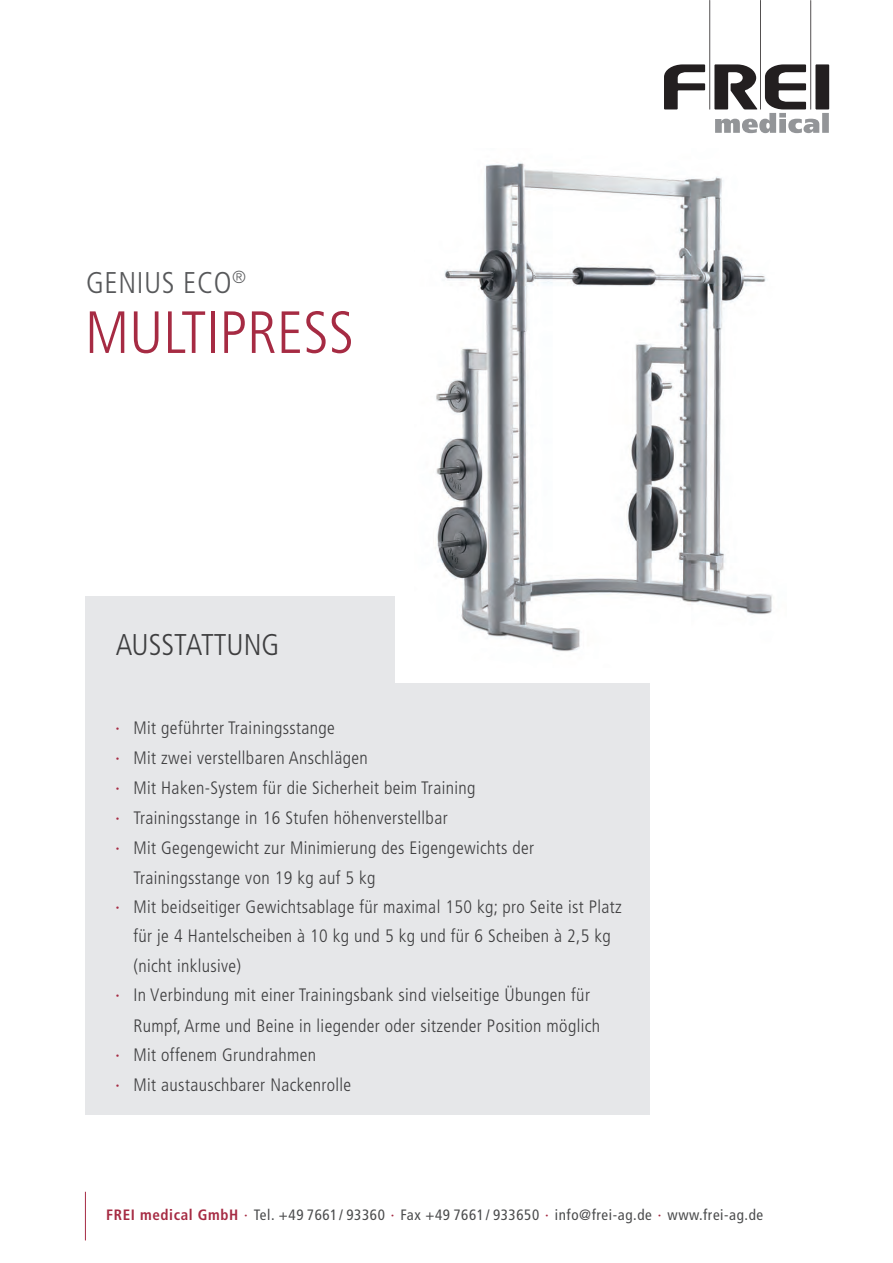
<style>
.page{position:relative;width:893px;height:1263px;background:#fff}
.page>*{position:absolute;margin:0;border:0;box-sizing:border-box;transform-origin:0 0}
.t1{font:300 condensed 59.55px "Frutiger";color:#a62b43}
.t2{font:300 condensed 30px "Frutiger";color:#3e3e3f}
.t3{font:300 condensed 30px "Frutiger";letter-spacing:.02em;color:#57585a}
.t4{font:300 condensed 18px/30px "Frutiger";letter-spacing:.02em;color:#3e3e3f}
.t5{font:300 condensed 18px/29.5px "Frutiger LT Pro";letter-spacing:.02em;color:#3e3e3f}
.t6{font:condensed 15px "Frutiger";letter-spacing:.04em;color:#4b4c4d}
.s1{font-weight:400;color:#a62b43}
.s2{font-family:"Frutiger";font-weight:400;color:#a62b43}
.s3{font-weight:700;color:#a62b43}
.s4{color:#a62b43}
</style>
<div class="page">
<div style="left:85px;top:596px;width:564px;height:518px;background:#e6e7e9"></div>
<div style="left:395px;top:429px;width:390px;height:253px;background:#fff"></div>
<svg style="left:664px;top:64px;width:41px;height:45px"></svg>
<svg style="left:714px;top:64px;width:115px;height:69px"></svg>
<hr style="left:709px;top:0;width:1px;height:110px;background:#231f20">
<hr style="left:760px;top:0;width:1px;height:110px;background:#231f20">
<hr style="left:810px;top:0;width:1px;height:110px;background:#231f20">
<hr style="left:85px;top:1192px;width:1px;height:48px;background:#a62b43">
<img style="left:435px;top:163px;width:337px;height:489px">
<h2 class="t3" style="left:86px;top:265px;width:161px">GENIUS ECO<sup>®</sup></h2>
<h1 class="t1" style="left:85px;top:299px;width:270px">MULTIPRESS</h1>
<h2 class="t2" style="left:116px;top:628px;width:165px">AUSSTATTUNG</h2>
<p class="t4" style="left:116px;top:713px;width:221px"><span class="s1">·</span> Mit geführter Trainingsstange</p>
<p class="t4" style="left:116px;top:743px;width:254px"><span class="s1">·</span> Mit zwei verstellbaren Anschlägen</p>
<p class="t4" style="left:116px;top:773px;width:361px"><span class="s1">·</span> Mit Haken-System für die Sicherheit beim Training</p>
<p class="t4" style="left:116px;top:803px;width:334px"><span class="s1">·</span> Trainingsstange in 16 Stufen höhenverstellbar</p>
<p class="t4" style="left:116px;top:832px;width:420px"><span class="s1">·</span> Mit Gegengewicht zur Minimierung des Eigengewichts der</p>
<p class="t4" style="left:134px;top:862px;width:244px">Trainingsstange von 19 kg auf 5 kg</p>
<p class="t4" style="left:116px;top:892px;width:508px"><span class="s1">·</span> Mit beidseitiger Gewichtsablage für maximal 150 kg; pro Seite ist Platz</p>
<p class="t4" style="left:134px;top:921px;width:479px">für je 4 Hantelscheiben à 10 kg und 5 kg und für 6 Scheiben à 2,5 kg</p>
<p class="t5" style="left:134px;top:951px;width:109px">(nicht inklusive)</p>
<p class="t4" style="left:134px;top:980px;width:468px;text-indent:-18px"><span class="s1">·</span> In Verbindung mit einer Trainingsbank sind vielseitige Übungen für<br>Rumpf, Arme und Beine in liegender oder sitzender Position möglich</p>
<p class="t5" style="left:116px;top:1040px;width:237px"><span class="s2">·</span> Mit offenem Grundrahmen<br><span class="s2">·</span> Mit austauschbarer Nackenrolle</p>
<p class="t6" style="left:106px;top:1206px;width:658px"><span class="s3">FREI medical GmbH</span> <span class="s4">·</span> Tel. +49 7661 / 93360 <span class="s4">·</span> Fax +49 7661 / 933650 <span class="s4">·</span> info@frei-ag.de <span class="s4">·</span> www.frei-ag.de</p>
</div>
